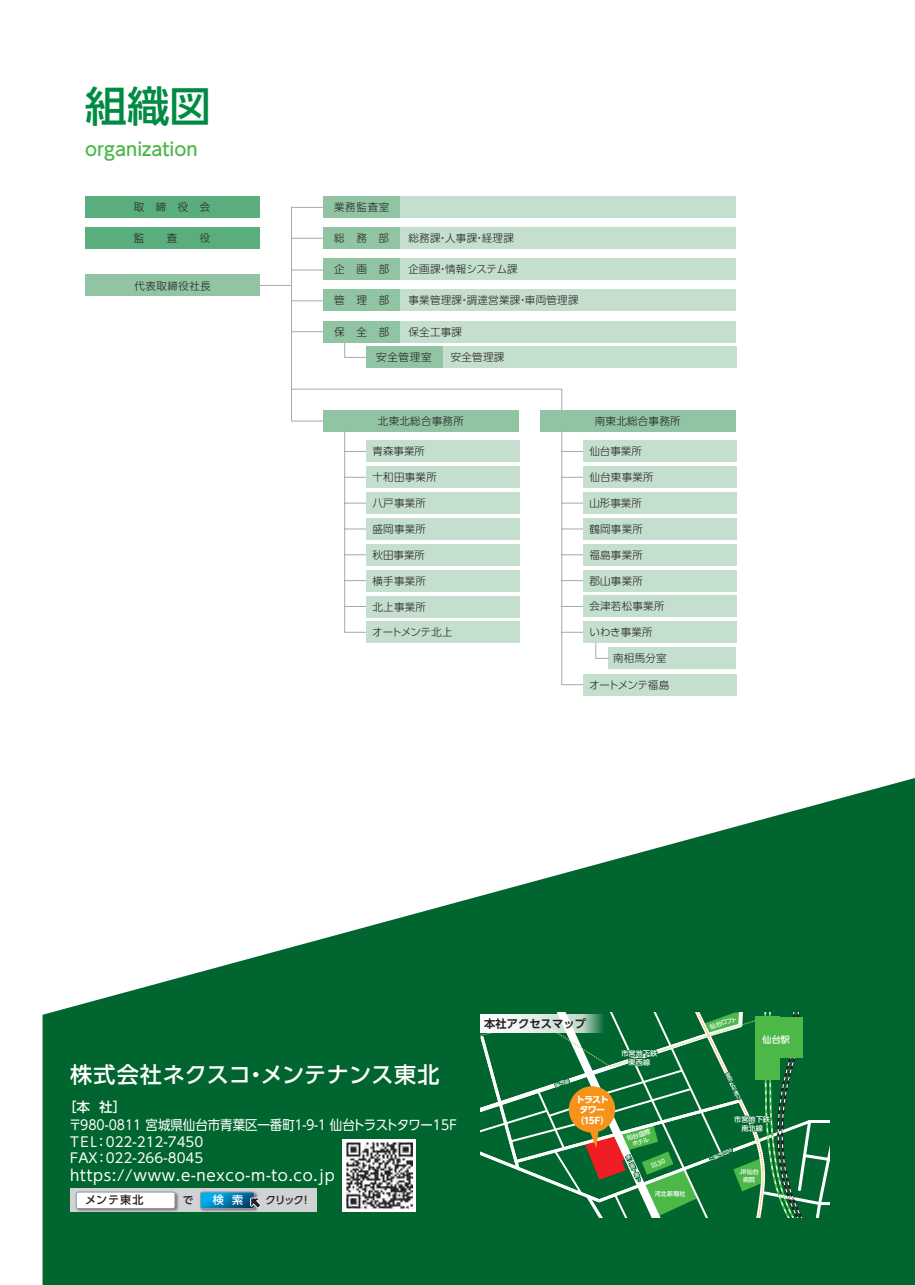
<style>
.page{position:relative;width:915px;height:1285px;background:#fff}
.page>*{position:absolute;margin:0;border:0;box-sizing:border-box;transform-origin:0 0}
.t1{font:500 42px "UD Shin Go Pro";color:#008b43}
.t2{font:500 22.05px "UD Shin Go Pro";letter-spacing:.02em;color:#fff}
.t3{font:500 18px "UD Shin Go Pro";color:#4cb848}
.t4{font:15px "UD Shin Go Pro";letter-spacing:.05em;color:#fff}
.t5{font:13.5px/16.5px "UD Shin Go Pro";color:#fff}
.t6{font:500 13.5px "UD Shin Go Pro";color:#fff}
.t7{font:700 11.25px "UD Shin Go Pro De";color:#231f20}
.t8{font:500 11.1px "UD Shin Go Pro";letter-spacing:.07em;color:#231f20}
.t9{font:500 11.1px "UD Shin Go Pro";color:#fff}
.t10{font:300 10.5px "UD Shin Go Pro";letter-spacing:.025em;color:#231f20}
.t11{font:300 10.5px "UD Shin Go Pro";letter-spacing:-.04em;color:#231f20}
.t12{font:300 10.5px "UD Shin Go Pro";letter-spacing:-.01em;color:#231f20}
.t13{font:300 10.5px "UD Shin Go Pro";letter-spacing:.05em;color:#231f20}
.t14{font:500 10.5px "UD Shin Go Pro";color:#231f20}
.t15{font:700 9px/10.8px "UD Shin Go Pro";letter-spacing:-.085em;color:#fff;text-align:center}
.t16{font:500 9px "UD Shin Go Pro";color:#fff}
.t17{font:500 7.05px/8.6px "UD Shin Go Pro";letter-spacing:.01em;color:#fff;text-align:center}
.t18{font:500 6px/7.2px "UD Shin Go Pro";letter-spacing:.02em;color:#fff;text-align:center}
.t19{font:500 4.95px/4.9px "UD Shin Go Pro";color:#fff;text-align:justify}
</style>
<div class="page">
<div style="left:366px;top:347px;width:370px;height:21px;background:#c4dfcd"></div>
<div style="left:323px;top:196px;width:413px;height:21px;background:#c4dfcd"></div>
<div style="left:323px;top:227px;width:413px;height:21px;background:#c4dfcd"></div>
<div style="left:323px;top:258px;width:413px;height:22px;background:#c4dfcd"></div>
<div style="left:323px;top:290px;width:413px;height:21px;background:#c4dfcd"></div>
<div style="left:323px;top:321px;width:413px;height:21px;background:#c4dfcd"></div>
<svg style="left:43px;top:778px;width:871px;height:506px;fill:#00652e"></svg>
<div style="left:70px;top:1188px;width:246px;height:23px;background:#d1d2d4"></div>
<div style="left:75px;top:1190px;width:104px;height:22px;background:#231f20;opacity:.5"></div>
<div style="left:76px;top:1191px;width:99px;height:17px;background:#fff;border-radius:2px"></div>
<div style="left:76px;top:1191px;width:99px;height:17px;border:1px solid #939598;border-radius:2px"></div>
<div style="left:199px;top:1190px;width:59px;height:22px;background:#231f20;opacity:.5"></div>
<svg style="left:200px;top:1191px;width:61px;height:18px"></svg>
<div style="left:583px;top:441px;width:153px;height:21px;background:#c4dfcd"></div>
<div style="left:583px;top:466px;width:153px;height:22px;background:#c4dfcd"></div>
<div style="left:583px;top:492px;width:153px;height:21px;background:#c4dfcd"></div>
<div style="left:583px;top:518px;width:153px;height:21px;background:#c4dfcd"></div>
<div style="left:583px;top:544px;width:153px;height:21px;background:#c4dfcd"></div>
<div style="left:583px;top:570px;width:153px;height:21px;background:#c4dfcd"></div>
<div style="left:583px;top:595px;width:153px;height:22px;background:#c4dfcd"></div>
<div style="left:583px;top:621px;width:153px;height:21px;background:#c4dfcd"></div>
<div style="left:608px;top:647px;width:128px;height:22px;background:#c4dfcd"></div>
<div style="left:583px;top:674px;width:153px;height:21px;background:#c4dfcd"></div>
<div style="left:540px;top:410px;width:196px;height:21px;background:#90c4a3"></div>
<svg style="left:561px;top:431px;width:22px;height:254px"></svg>
<svg style="left:291px;top:289px;width:271px;height:343px"></svg>
<div style="left:323px;top:196px;width:77px;height:21px;background:#90c4a3"></div>
<div style="left:323px;top:227px;width:77px;height:21px;background:#90c4a3"></div>
<div style="left:323px;top:258px;width:77px;height:22px;background:#90c4a3"></div>
<div style="left:323px;top:290px;width:77px;height:21px;background:#90c4a3"></div>
<div style="left:323px;top:321px;width:77px;height:21px;background:#90c4a3"></div>
<svg style="left:291px;top:207px;width:33px;height:214px"></svg>
<div style="left:85px;top:196px;width:174px;height:21px;background:#5aad7d"></div>
<div style="left:85px;top:227px;width:174px;height:21px;background:#5aad7d"></div>
<div style="left:85px;top:275px;width:174px;height:21px;background:#90c4a3"></div>
<hr style="left:259px;top:285px;width:32px;height:1px;background:#a8a9ad">
<div style="left:366px;top:441px;width:153px;height:21px;background:#c4dfcd"></div>
<div style="left:366px;top:492px;width:153px;height:21px;background:#c4dfcd"></div>
<div style="left:366px;top:518px;width:153px;height:21px;background:#c4dfcd"></div>
<div style="left:366px;top:596px;width:153px;height:21px;background:#c4dfcd"></div>
<div style="left:366px;top:544px;width:153px;height:21px;background:#c4dfcd"></div>
<div style="left:366px;top:570px;width:153px;height:21px;background:#c4dfcd"></div>
<div style="left:366px;top:466px;width:153px;height:22px;background:#c4dfcd"></div>
<div style="left:366px;top:621px;width:153px;height:21px;background:#c4dfcd"></div>
<svg style="left:595px;top:642px;width:13px;height:16px"></svg>
<svg style="left:342px;top:1139px;width:74px;height:72px"></svg>
<img style="left:346px;top:1141px;width:66px;height:67px">
<svg style="left:480px;top:1012px;width:348px;height:204px;background:#33804b"></svg>
<h1 class="t1" style="left:85px;top:72px;width:128px">組織図</h1>
<h3 class="t3" style="left:85px;top:134px;width:114px">organization</h3>
<p class="t10" style="left:134px;top:198px;width:78px">取締役会</p>
<p class="t10" style="left:134px;top:229px;width:12px">監</p>
<p class="t10" style="left:167px;top:229px;width:12px">査</p>
<p class="t10" style="left:200px;top:229px;width:12px">役</p>
<p class="t13" style="left:134px;top:277px;width:78px">代表取締役社長</p>
<p class="t10" style="left:334px;top:198px;width:57px">業務監査室</p>
<p class="t10" style="left:334px;top:229px;width:56px">総務部</p>
<p class="t10" style="left:408px;top:229px;width:107px">総務課・人事課・経理課</p>
<p class="t10" style="left:334px;top:260px;width:57px">企画部</p>
<p class="t12" style="left:408px;top:260px;width:111px">企画課・情報システム課</p>
<p class="t10" style="left:334px;top:292px;width:57px">管理部</p>
<p class="t10" style="left:408px;top:292px;width:171px">事業管理課・調達営業課・車両管理課</p>
<p class="t10" style="left:334px;top:323px;width:57px">保全部</p>
<p class="t10" style="left:408px;top:323px;width:55px">保全工事課</p>
<p class="t10" style="left:376px;top:349px;width:57px">安全管理室</p>
<p class="t10" style="left:450px;top:349px;width:55px">安全管理課</p>
<p class="t10" style="left:378px;top:412px;width:87px">北東北総合事務所</p>
<p class="t10" style="left:372px;top:442px;width:54px">青森事業所</p>
<p class="t10" style="left:589px;top:442px;width:54px">仙台事業所</p>
<p class="t10" style="left:589px;top:468px;width:66px">仙台東事業所</p>
<p class="t10" style="left:589px;top:494px;width:54px">山形事業所</p>
<p class="t10" style="left:589px;top:520px;width:55px">鶴岡事業所</p>
<p class="t10" style="left:589px;top:546px;width:55px">福島事業所</p>
<p class="t10" style="left:594px;top:412px;width:87px">南東北総合事務所</p>
<p class="t10" style="left:372px;top:468px;width:66px">十和田事業所</p>
<p class="t10" style="left:372px;top:494px;width:55px">八戸事業所</p>
<p class="t10" style="left:372px;top:520px;width:55px">盛岡事業所</p>
<p class="t10" style="left:372px;top:546px;width:54px">秋田事業所</p>
<p class="t10" style="left:372px;top:572px;width:55px">横手事業所</p>
<p class="t10" style="left:589px;top:572px;width:55px">郡山事業所</p>
<p class="t10" style="left:372px;top:598px;width:55px">北上事業所</p>
<p class="t10" style="left:589px;top:597px;width:77px">会津若松事業所</p>
<p class="t11" style="left:372px;top:623px;width:82px">オートメンテ北上</p>
<p class="t10" style="left:589px;top:623px;width:65px">いわき事業所</p>
<p class="t10" style="left:613px;top:649px;width:55px">南相馬分室</p>
<p class="t11" style="left:589px;top:676px;width:82px">オートメンテ福島</p>
<h2 class="t2" style="left:70px;top:1055px;width:371px">株式会社ネクスコ・メンテナンス東北</h2>
<p class="t6" style="left:63px;top:1095px;width:64px">［本 社］</p>
<p class="t5" style="left:68px;top:1116px;width:390px">〒980-0811 宮城県仙台市青葉区一番町１-９-１ 仙台トラストタワー15F<br>TEL：022-212-7450<br>FAX：022-266-8045</p>
<h3 class="t4" style="left:70px;top:1162px;width:266px">https://www.e-nexco-m-to.co.jp</h3>
<p class="t8" style="left:85px;top:1190px;width:60px">メンテ東北</p>
<p class="t14" style="left:183px;top:1190px;width:12px">で</p>
<p class="t9" style="left:213px;top:1190px;width:32px">検 索</p>
<p class="t14" style="left:265px;top:1190px;width:47px">クリック！</p>
<p class="t7" style="left:484px;top:1014px;width:103px">本社アクセスマップ</p>
<p class="t15" style="left:575px;top:1093px;width:35px">トラストタワー（15F）</p>
<p class="t17" style="left:621px;top:1048px;width:37px">市営地下鉄東西線</p>
<p class="t18" style="left:626px;top:1134px;width:26px;rotate:-16deg">仙台国際ホテル</p>
<p class="t19" style="left:625px;top:1155px;width:4px;rotate:-25deg">東二番丁通り</p>
<p class="t18" style="left:649px;top:1162px;width:16px;rotate:-22deg">SS30</p>
<p class="t18" style="left:654px;top:1189px;width:32px">河北新報社</p>
<p class="t18" style="left:708px;top:1022px;width:30px;rotate:-16deg">仙台ロフト</p>
<p class="t19" style="left:724px;top:1073px;width:4px;rotate:-25deg">愛宕上杉通り</p>
<p class="t16" style="left:762px;top:1031px;width:29px">仙台駅</p>
<p class="t17" style="left:734px;top:1114px;width:37px">市営地下鉄南北線</p>
<p class="t19" style="left:731px;top:1147px;width:4px;rotate:68deg">北目町通り</p>
<p class="t18" style="left:739px;top:1168px;width:21px">JR仙台病院</p>
</div>
